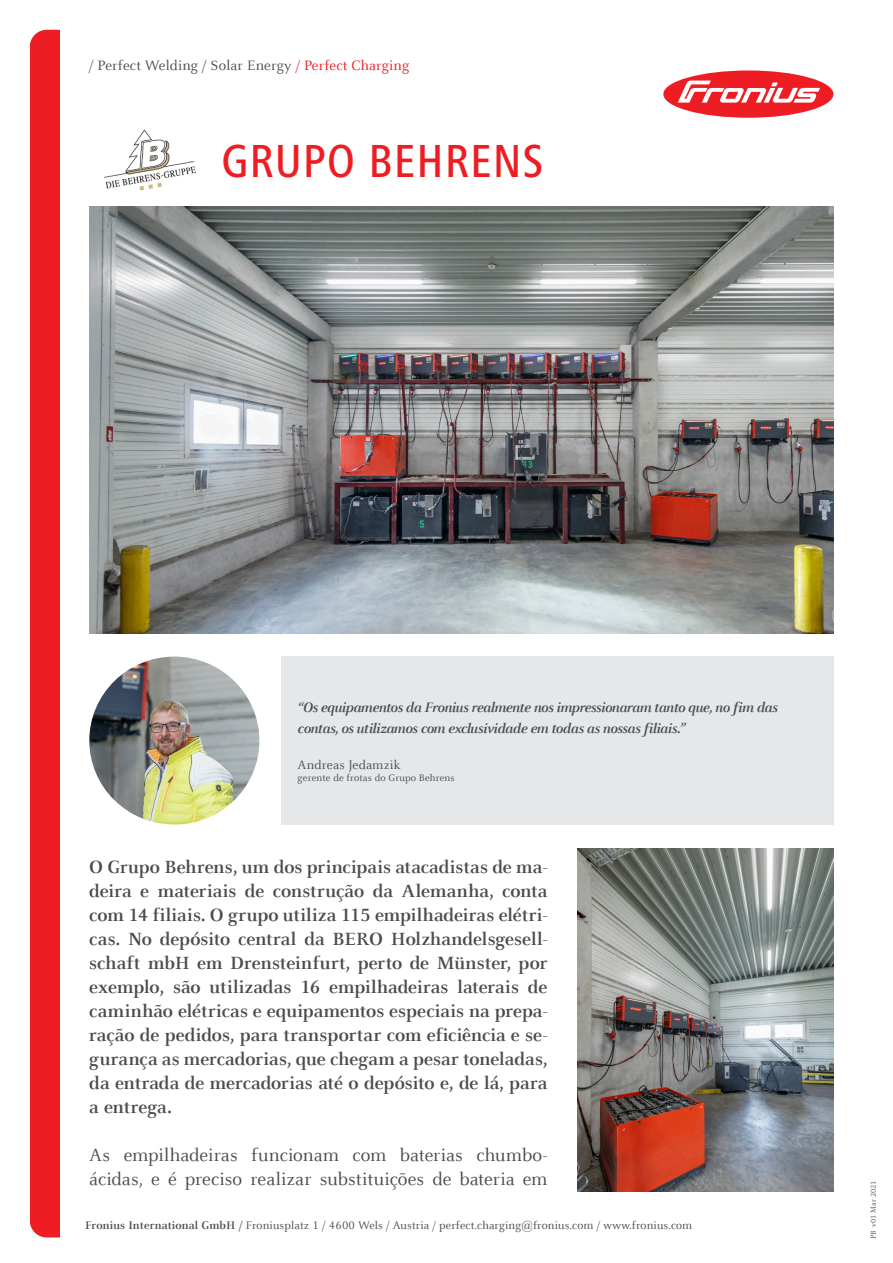
<style>
.page{position:relative;width:893px;height:1263px;background:#fff}
.page>*{position:absolute;margin:0;border:0;box-sizing:border-box;transform-origin:0 0}
.t1{font:500 condensed 48px "Frutiger Next LTW1 G";letter-spacing:.02em;color:#ee1d23}
.t2{font:700 19.5px/24px "Celeste Offc Pro";letter-spacing:-.005em;color:#4b4c4d;text-align:justify}
.t3{font:19.5px/24px "Celeste Offc Pro";color:#4b4c4d}
.t4{font:italic 700 15px/21px "Celeste Offc Pro";letter-spacing:-.035em;color:#4b4c4d}
.t5{font:15px "Celeste Offc Pro";letter-spacing:.01em;color:#4b4c4d}
.t6{font:13.5px "Celeste Offc Pro";letter-spacing:.01em;color:#4b4c4d}
.t7{font:12px "Celeste Offc Pro";letter-spacing:.01em;color:#4b4c4d}
.t8{font:10.5px "Celeste Offc Pro";letter-spacing:.01em;color:#4b4c4d}
.t9{font:7.95px "Celeste Offc Pro";letter-spacing:.005em;color:#4b4c4d}
.s1{color:#ee1d23}
.s2{font-weight:700}
</style>
<div class="page">
<div style="left:30px;top:30px;width:30px;height:1207px;background:#ee1d23"></div>
<div style="left:663px;top:70px;width:170px;height:48px;background:#ee1d23;border-radius:50%"></div>
<svg style="left:678px;top:81px;width:142px;height:22px"></svg>
<div style="left:281px;top:657px;width:552px;height:168px;background:#e6e7e9"></div>
<img style="left:89px;top:206px;width:744px;height:427px">
<img style="left:104px;top:129px;width:92px;height:62px">
<img style="left:577px;top:849px;width:256px;height:343px">
<img style="left:89px;top:657px;width:170px;height:168px">
<p class="t5" style="left:89px;top:57px;width:322px">/ Perfect Welding / Solar Energy <span class="s1">/ Perfect Charging</span></p>
<h1 class="t1" style="left:221px;top:133px;width:324px">GRUPO BEHRENS</h1>
<p class="t4" style="left:298px;top:696px;width:482px">“Os equipamentos da Fronius realmente nos impressionaram tanto que, no fim das contas, os utilizamos com exclusividade em todas as nossas filiais.”</p>
<p class="t6" style="left:298px;top:756px;width:104px">Andreas Jedamzik</p>
<p class="t8" style="left:298px;top:771px;width:159px">gerente de frotas do Grupo Behrens</p>
<p class="t2" style="left:89px;top:854px;width:460px">O Grupo Behrens, um dos principais atacadistas de ma&shy;deira e materiais de construção da Alemanha, conta com 14 filiais. O grupo utiliza 115 empilhadeiras elétri&shy;cas. No depósito central da BERO Holzhandelsgesell&shy;schaft mbH em Drensteinfurt, perto de Münster, por exemplo, são utilizadas 16 empilhadeiras laterais de caminhão elétricas e equipamentos especiais na prepa&shy;ração de pedidos, para transportar com eficiência e se&shy;gurança as mercadorias, que chegam a pesar toneladas, da entrada de mercadorias até o depósito e, de lá, para a entrega.</p>
<p class="t3" style="left:89px;top:1142px;width:460px">As empilhadeiras funcionam com baterias chumbo&shy;ácidas, e é preciso realizar substituições de bateria em</p>
<p class="t7" style="left:85px;top:1218px;width:609px"><span class="s2">Fronius International GmbH /</span> Froniusplatz 1 / 4600 Wels / Austria / perfect.charging@fronius.com / www.fronius.com</p>
<p class="t9" style="left:869px;top:1239px;width:59px;rotate:-90deg">PB v01 Mar 2021</p>
</div>
